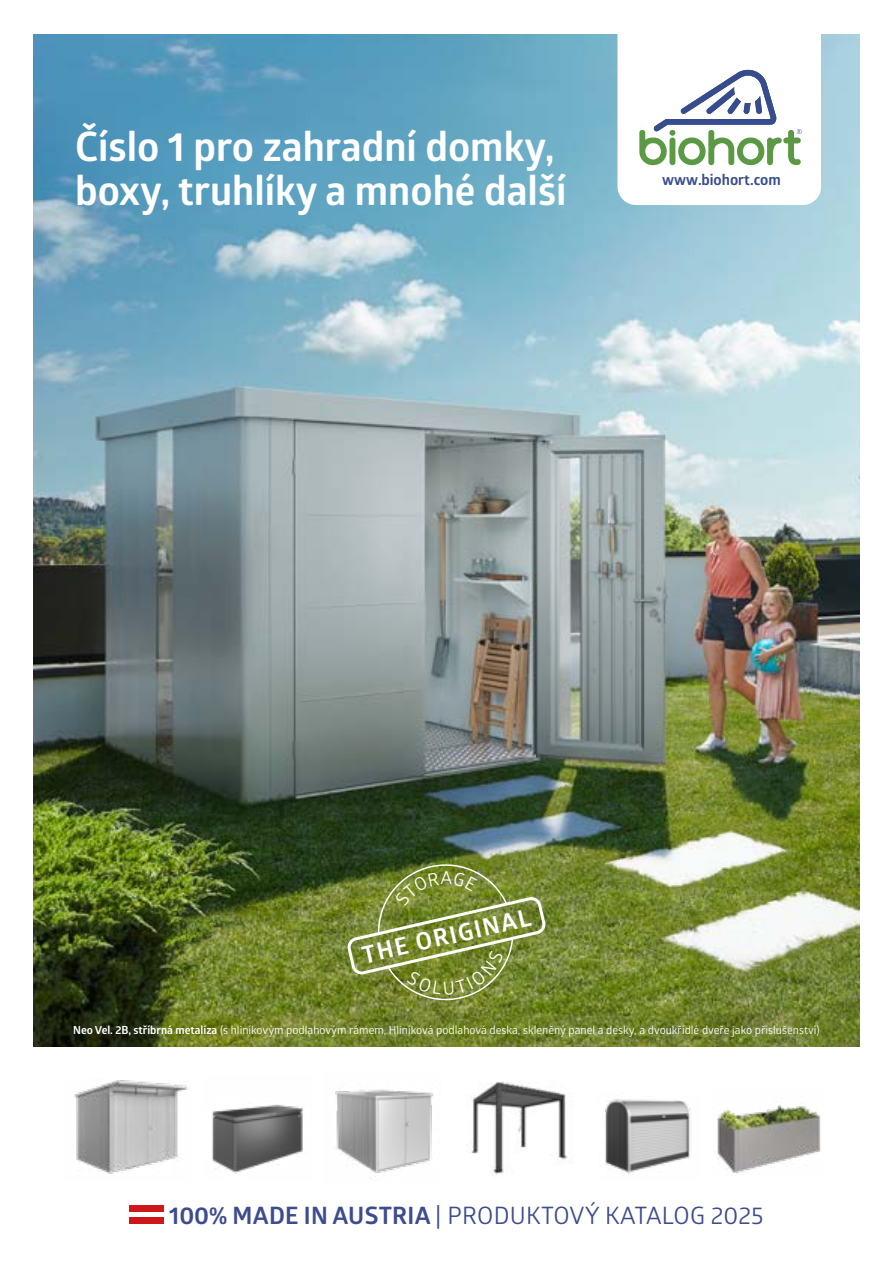
<style>
.page{position:relative;width:893px;height:1263px;background:#fff}
.page>*{position:absolute;margin:0;border:0;box-sizing:border-box;transform-origin:0 0}
.t1{font:700 40.5px/43.5px "Glober";color:#fff}
.t2{font:24px "Glober";letter-spacing:.01em;color:#3d4c8d}
.t3{font:700 24px "Glober";color:#fff}
.t4{font:700 15px "Glober";color:#374c8d}
.t5{font:11.25px "Glober";color:#fff}
.s1{font-weight:700}
</style>
<div class="page">
<img style="left:33px;top:34px;width:827px;height:1012px">
<svg style="left:617px;top:34px;width:204px;height:171px"></svg>
<div style="left:129px;top:1206px;width:35px;height:6px;background:#cd1719"></div>
<div style="left:129px;top:1217px;width:35px;height:7px;background:#cd1719"></div>
<img style="left:605px;top:1099px;width:85px;height:75px">
<img style="left:335px;top:1089px;width:99px;height:89px">
<img style="left:74px;top:1080px;width:114px;height:94px">
<img style="left:717px;top:1105px;width:104px;height:70px">
<img style="left:212px;top:1104px;width:91px;height:70px">
<img style="left:471px;top:1081px;width:97px;height:94px">
<svg style="left:348px;top:859px;width:197px;height:145px;background:#7a8b3b"></svg>
<h1 class="t1" style="left:75px;top:124px;width:493px">Číslo 1 pro zahradní domky, boxy, truhlíky a mnohé další</h1>
<h3 class="t4" style="left:662px;top:169px;width:120px">www.biohort.com</h3>
<h2 class="t3" style="left:359px;top:938px;width:174px;rotate:-13deg">THE ORIGINAL</h2>
<p class="t5" style="left:73px;top:1022px;width:748px"><span class="s1">Neo Vel. 2B, stříbrná metalíza</span> (s hliníkovým podlahovým rámem, Hliníková podlahová deska, skleněný panel a desky, a dvoukřídlé dveře jako příslušenství)</p>
<h2 class="t2" style="left:169px;top:1198px;width:596px"><span class="s1">100% MADE IN AUSTRIA</span> | PRODUKTOVÝ KATALOG 2025</h2>
</div>
